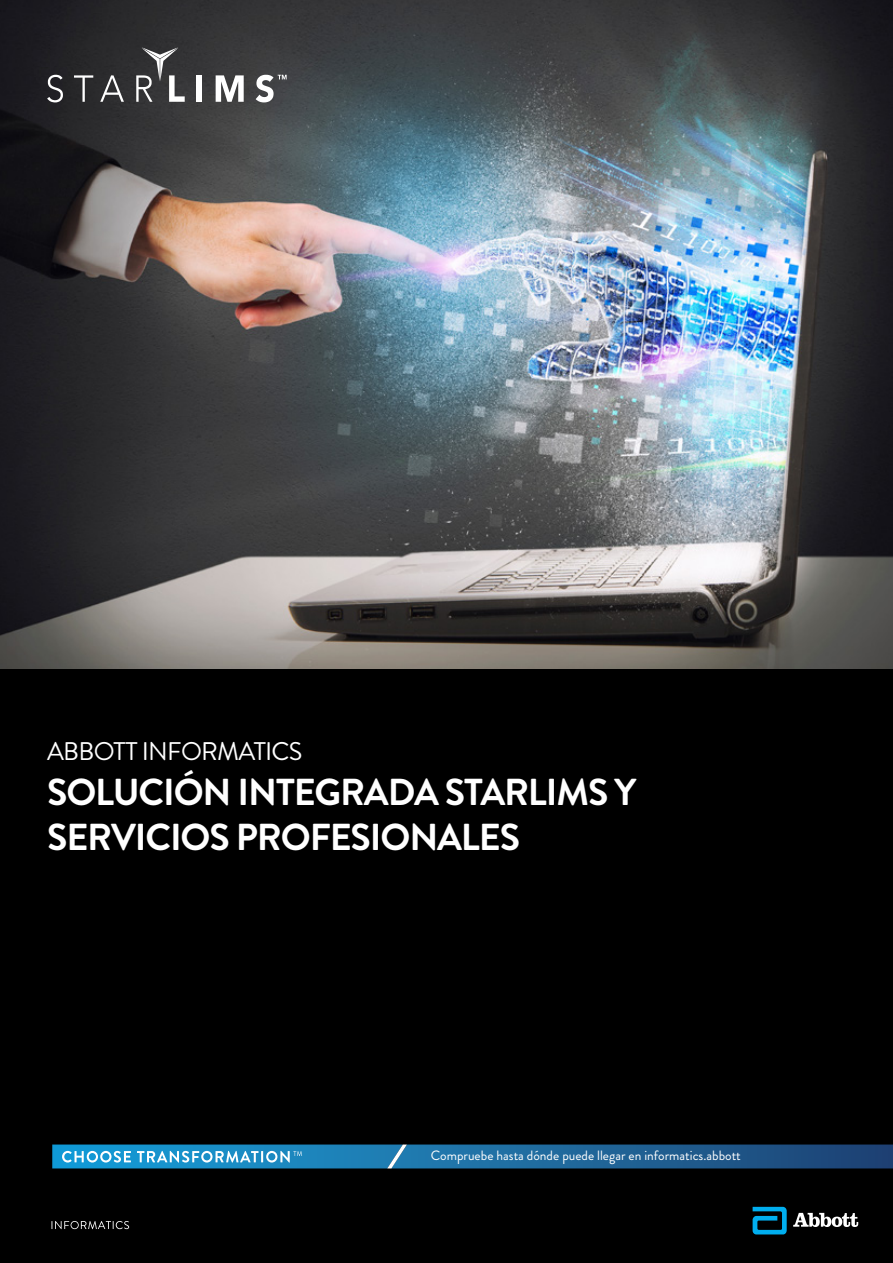
<style>
.page{position:relative;width:893px;height:1263px;background:#000}
.page>*{position:absolute;margin:0;border:0;box-sizing:border-box;transform-origin:0 0}
.t1{font:700 37.5px/45px "Brandon Grotesque";letter-spacing:-.03em;color:#fff}
.t2{font:25.5px "Brandon Grotesque";letter-spacing:-.03em;color:#fff}
.t3{font:13.5px "Brandon Grotesque";color:#fff}
</style>
<div class="page">
<img style="left:0;top:0;width:893px;height:669px">
<svg style="left:753px;top:1207px;width:34px;height:27px"></svg>
<svg style="left:793px;top:1213px;width:65px;height:14px"></svg>
<svg style="left:52px;top:1221px;width:77px;height:8px"></svg>
<svg style="left:52px;top:1144px;width:841px;height:24px;background:#2874a5"></svg>
<svg style="left:47px;top:75px;width:16px;height:27px"></svg>
<svg style="left:74px;top:75px;width:19px;height:27px"></svg>
<svg style="left:100px;top:75px;width:24px;height:27px"></svg>
<svg style="left:136px;top:47px;width:49px;height:55px;background:#5e5e5f"></svg>
<div style="left:196px;top:75px;width:6px;height:27px;background:#fff"></div>
<svg style="left:216px;top:75px;width:28px;height:27px"></svg>
<svg style="left:256px;top:75px;width:31px;height:27px"></svg>
<h2 class="t2" style="left:47px;top:734px;width:257px">ABBOTT INFORMATICS</h2>
<h1 class="t1" style="left:47px;top:770px;width:591px">SOLUCIÓN INTEGRADA STARLIMS Y<br>SERVICIOS PROFESIONALES</h1>
<p class="t3" style="left:431px;top:1146px;width:311px">Compruebe hasta dónde puede llegar en informatics.abbott</p>
</div>
